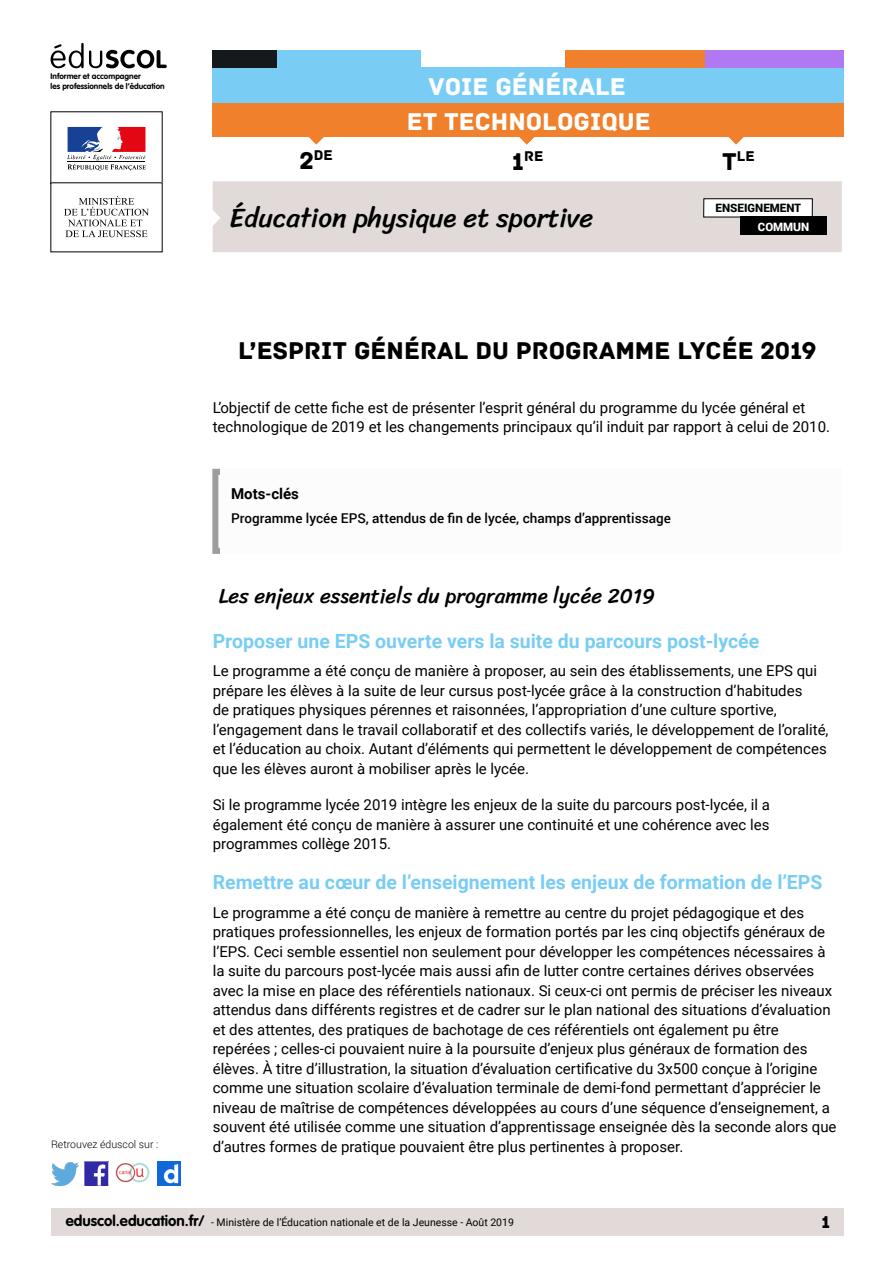
<style>
.page{position:relative;width:893px;height:1263px;background:#fff}
.page>*{position:absolute;margin:0;border:0;box-sizing:border-box;transform-origin:0 0}
.t1{font:27px "Sriracha";color:#000}
.t2{font:25.5px "Archive";color:#000}
.t3{font:25.5px "Archive";color:#fff}
.t4{font:21px "Sriracha";color:#000}
.t5{font:700 19.5px "Roboto";color:#79cdf4}
.t6{font:18px "Archive";color:#000}
.t7{font:15px/19.5px "Roboto";color:#000}
.t8{font:700 15px "Roboto";color:#000}
.t9{font:14.85px "Archive";color:#000}
.t10{font:500 13.5px "Roboto";color:#000}
.t11{font:900 11.55px "Roboto";color:#000}
.t12{font:900 11.55px "Roboto";color:#fff}
.t13{font:10.5px "Roboto";color:#000}
.t14{font:300 10.5px "Roboto";color:#000}
.t15{font:700 8.1px/9.8px "VAG Rounded Std";color:#000}
.s1{font-size:25.5px}
.s2{font-family:"VAG Rounded Std";font-weight:700;font-size:15px}
</style>
<div class="page">
<div style="left:51px;top:1209px;width:792px;height:27px;background:#e1dad8"></div>
<img style="left:85px;top:1162px;width:23px;height:23px">
<img style="left:51px;top:1163px;width:28px;height:22px">
<img style="left:158px;top:1162px;width:22px;height:23px">
<img style="left:115px;top:1162px;width:35px;height:21px">
<svg style="left:728px;top:137px;width:16px;height:8px"></svg>
<svg style="left:519px;top:137px;width:16px;height:8px"></svg>
<svg style="left:309px;top:137px;width:15px;height:8px"></svg>
<div style="left:213px;top:68px;width:630px;height:69px;background:#79cdf4"></div>
<div style="left:277px;top:50px;width:143px;height:18px;background:#79cdf4"></div>
<div style="left:213px;top:50px;width:64px;height:18px;background:#141a1c"></div>
<div style="left:704px;top:50px;width:139px;height:18px;background:#b078f2"></div>
<div style="left:565px;top:50px;width:140px;height:18px;background:#f0802b"></div>
<svg style="left:212px;top:181px;width:630px;height:71px"></svg>
<div style="left:740px;top:217px;width:87px;height:18px;background:#000"></div>
<svg style="left:67px;top:127px;width:79px;height:44px"></svg>
<hr style="left:67px;top:161px;width:78px;height:1px;background:#000">
<svg style="left:64px;top:196px;width:85px;height:41px"></svg>
<svg style="left:51px;top:43px;width:116px;height:25px"></svg>
<div style="left:213px;top:103px;width:631px;height:34px;background:#f0802b"></div>
<p class="t15" style="left:51px;top:71px;width:116px">Informer et accompagner<br>les professionnels de l’éducation</p>
<p class="t14" style="left:51px;top:1137px;width:109px">Retrouvez éduscol sur :</p>
<h2 class="t3" style="left:429px;top:71px;width:199px">VOIE GÉNÉRALE</h2>
<h2 class="t3" style="left:407px;top:106px;width:245px">ET TECHNOLOGIQUE</h2>
<p class="t9" style="left:300px;top:147px;width:35px"><span class="s1">2</span>DE</p>
<p class="t9" style="left:512px;top:148px;width:33px"><span class="s1">1</span>RE</p>
<p class="t9" style="left:722px;top:148px;width:34px"><span class="s1">T</span>LE</p>
<h1 class="t1" style="left:229px;top:202px;width:366px">Éducation physique et sportive</h1>
<p class="t11" style="left:716px;top:199px;width:87px">ENSEIGNEMENT</p>
<p class="t12" style="left:758px;top:218px;width:53px">COMMUN</p>
<h2 class="t2" style="left:238px;top:336px;width:580px">L’ESPRIT GÉNÉRAL DU PROGRAMME LYCÉE 2019</h2>
<p class="t7" style="left:213px;top:397px;width:619px">L’objectif de cette fiche est de présenter l’esprit général du programme du lycée général et technologique de 2019 et les changements principaux qu’il induit par rapport à celui de 2010.</p>
<p class="t8" style="left:231px;top:483px;width:69px">Mots-clés</p>
<p class="t10" style="left:231px;top:508px;width:441px">Programme lycée EPS, attendus de fin de lycée, champs d’apprentissage</p>
<h3 class="t4" style="left:219px;top:584px;width:438px">Les enjeux essentiels du programme lycée 2019</h3>
<h3 class="t5" style="left:213px;top:627px;width:548px">Proposer une EPS ouverte vers la suite du parcours post-lycée</h3>
<p class="t7" style="left:213px;top:660px;width:617px">Le programme a été conçu de manière à proposer, au sein des établissements, une EPS qui prépare les élèves à la suite de leur cursus post-lycée grâce à la construction d’habitudes<br>de pratiques physiques pérennes et raisonnées, l’appropriation d’une culture sportive, l’engagement dans le travail collaboratif et des collectifs variés, le développement de l’oralité, et l’éducation au choix. Autant d’éléments qui permettent le développement de compétences que les élèves auront à mobiliser après le lycée.</p>
<p class="t7" style="left:213px;top:794px;width:559px;text-align:justify">Si le programme lycée 2019 intègre les enjeux de la suite du parcours post-lycée, il a également été conçu de manière à assurer une continuité et une cohérence avec les programmes collège 2015.</p>
<h3 class="t5" style="left:213px;top:869px;width:611px">Remettre au cœur de l’enseignement les enjeux de formation de l’EPS</h3>
<p class="t7" style="left:213px;top:902px;width:625px">Le programme a été conçu de manière à remettre au centre du projet pédagogique et des pratiques professionnelles, les enjeux de formation portés par les cinq objectifs généraux de l’EPS. Ceci semble essentiel non seulement pour développer les compétences nécessaires à la suite du parcours post-lycée mais aussi afin de lutter contre certaines dérives observées avec la mise en place des référentiels nationaux. Si ceux-ci ont permis de préciser les niveaux attendus dans différents registres et de cadrer sur le plan national des situations d’évaluation et des attentes, des pratiques de bachotage de ces référentiels ont également pu être repérées ; celles-ci pouvaient nuire à la poursuite d’enjeux plus généraux de formation des élèves. À titre d’illustration, la situation d’évaluation certificative du 3x500 conçue à l’origine comme une situation scolaire d’évaluation terminale de demi-fond permettant d’apprécier le niveau de maîtrise de compétences développées au cours d’une séquence d’enseignement, a souvent été utilisée comme une situation d’apprentissage enseignée dès la seconde alors que d’autres formes de pratique pouvaient être plus pertinentes à proposer.</p>
<p class="t13" style="left:66px;top:1215px;width:450px"><span class="s2">eduscol.education.fr/</span> - Ministère de l’Éducation nationale et de la Jeunesse - Août 2019</p>
<p class="t6" style="left:821px;top:1211px;width:10px">1</p>
</div>
